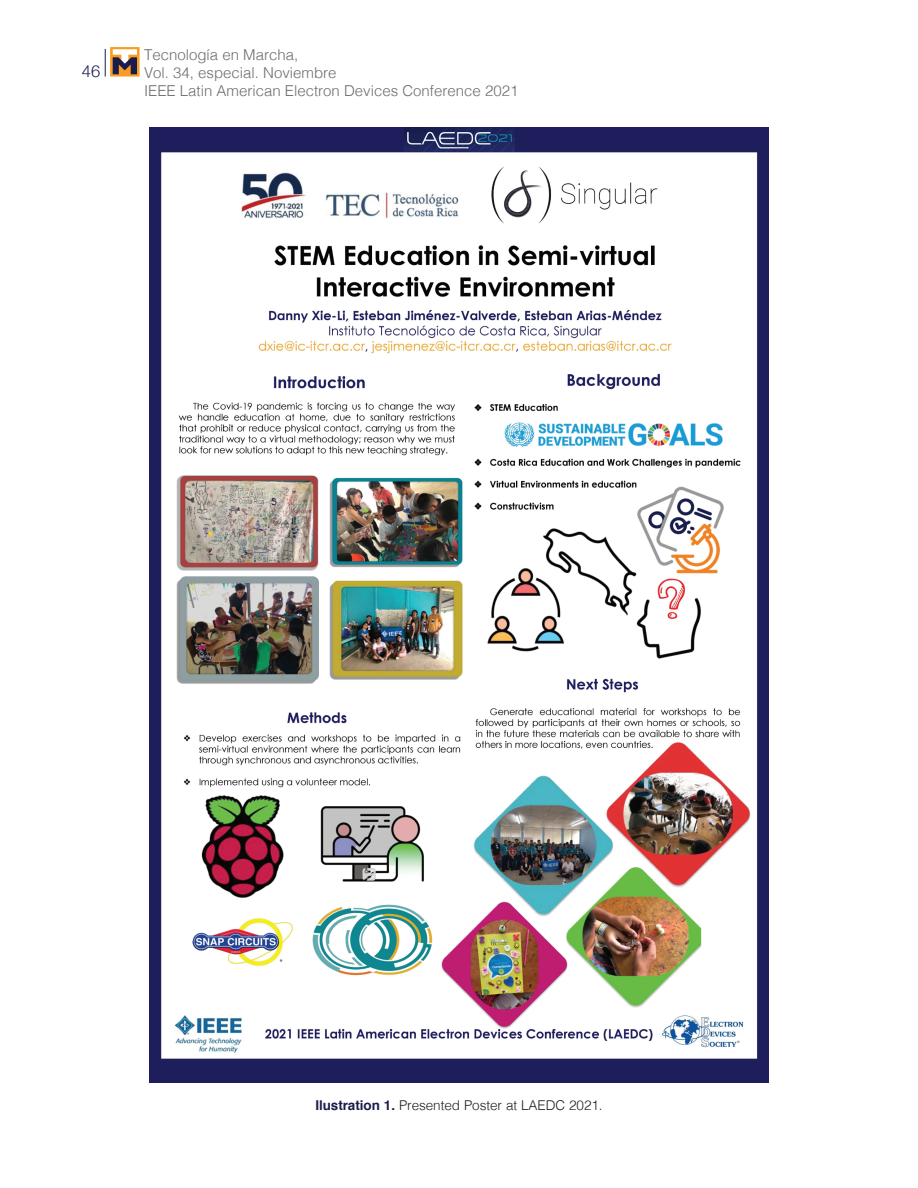
<style>
.page{position:relative;width:918px;height:1188px;background:#fff}
.page>*{position:absolute;margin:0;border:0;box-sizing:border-box;transform-origin:0 0}
.t1{font:300 16.5px "Helvetica Neue";color:#1a1c4c}
.t2{font:300 15px/18px "Helvetica";color:#6c6d70}
.t3{font:300 13.5px "Helvetica";letter-spacing:-.005em;color:#231f20}
.s1{font-weight:700;color:#1a1c4c}
</style>
<div class="page">
<svg style="left:105px;top:49px;width:1px;height:28px"></svg>
<svg style="left:110px;top:47px;width:30px;height:30px"></svg>
<svg style="left:113px;top:49px;width:24px;height:25px"></svg>
<img style="left:150px;top:128px;width:618px;height:955px">
<p class="t1" style="left:82px;top:57px;width:20px">46</p>
<p class="t2" style="left:144px;top:44px;width:376px">Tecnología en Marcha,<br>Vol. 34, especial. Noviembre<br>IEEE Latin American Electron Devices Conference 2021</p>
<p class="t3" style="left:315px;top:1093px;width:289px"><span class="s1">Ilustration 1.</span> Presented Poster at LAEDC 2021.</p>
</div>
